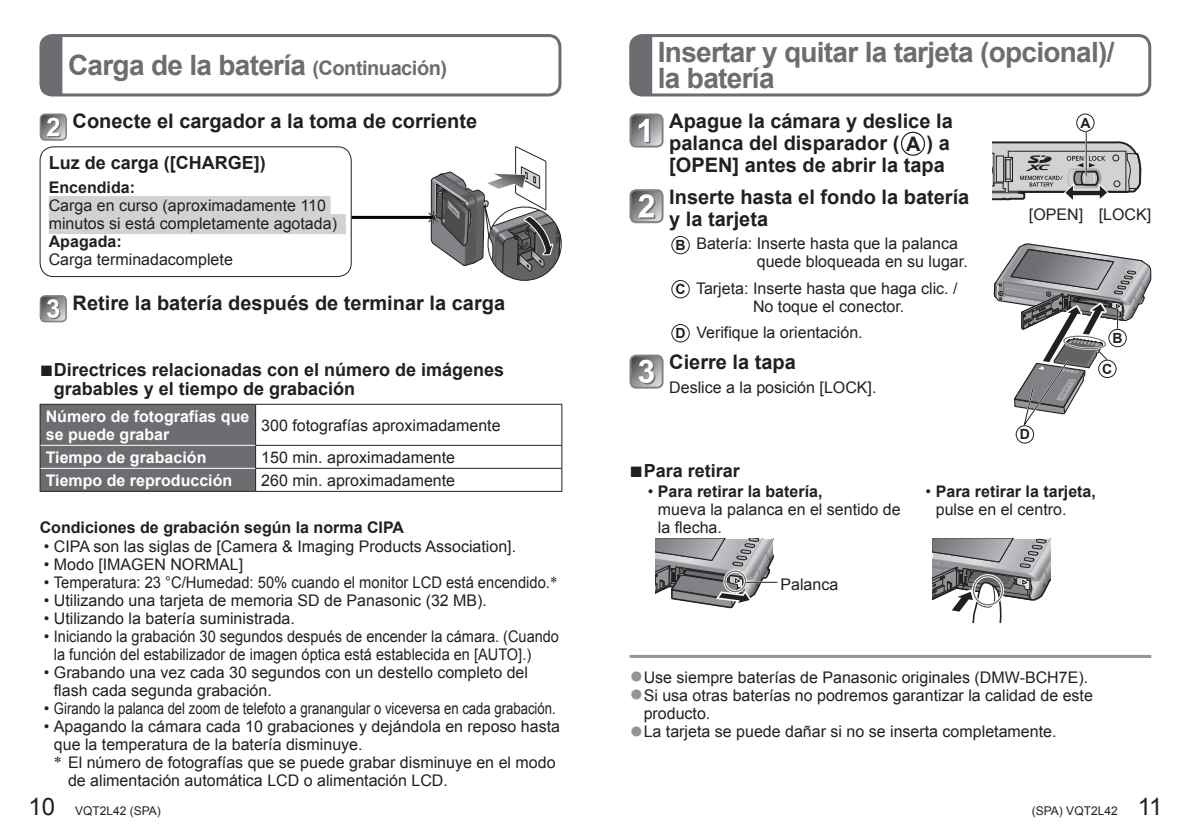
<style>
.page{position:relative;width:1191px;height:840px;background:#fff}
.page>*{position:absolute;margin:0;border:0;box-sizing:border-box;transform-origin:0 0}
.t1{font:700 28px/26px "Arial";letter-spacing:-.025em;color:#6c6d70}
.t2{font:700 20px/22px "Arial";color:#231f20}
.t3{font:700 18px/19px "Arial";color:#231f20}
.t4{font:16px/18px "Arial";color:#231f20}
.t5{font:700 16px/18px "Arial";color:#231f20}
.t6{font:700 16px/18px "Arial";color:#fff}
.t7{font:700 14px "Arial";color:#231f20}
.t8{font:12px "Arial";color:#231f20}
.s1{font-size:20px}
.s2{font-weight:400;font-size:22.4px}
.s3{font-weight:700;font-size:14px}
.s4{font-weight:700}
.s5{font-weight:400}
.s6{font-size:23.2px;color:#939598}
.s7{font-size:24px}
</style>
<div class="page">
<svg style="left:40px;top:38px;width:22px;height:57px"></svg>
<div style="left:40px;top:34px;width:521px;height:62px;border:3px solid #6c6d70;border-radius:11px"></div>
<svg style="left:633px;top:38px;width:19px;height:57px"></svg>
<div style="left:629px;top:34px;width:522px;height:62px;border:3px solid #6c6d70;border-radius:11px"></div>
<hr style="left:40px;top:403px;width:216px;height:1px;background:#231f20">
<hr style="left:256px;top:403px;width:306px;height:1px;background:#231f20">
<hr style="left:561px;top:404px;width:1px;height:40px;background:#231f20">
<hr style="left:255px;top:444px;width:307px;height:1px;background:#231f20">
<hr style="left:255px;top:467px;width:307px;height:1px;background:#231f20">
<svg style="left:561px;top:445px;width:1px;height:45px"></svg>
<hr style="left:256px;top:490px;width:306px;height:1px;background:#231f20">
<svg style="left:40px;top:404px;width:216px;height:87px;background:#6d6e71"></svg>
<div style="left:40px;top:113px;width:27px;height:28px;border:2px solid #808285;border-radius:5px"></div>
<svg style="left:40px;top:114px;width:26px;height:26px"></svg>
<svg style="left:427px;top:146px;width:134px;height:135px"></svg>
<div style="left:40px;top:146px;width:311px;height:131px;border:1px solid #231f20;border-radius:14px"></div>
<div style="left:49px;top:196px;width:281px;height:20px;background:#d1d2d4"></div>
<div style="left:49px;top:214px;width:297px;height:20px;background:#d1d2d4"></div>
<hr style="left:351px;top:216px;width:81px;height:3px;background:#000">
<div style="left:40px;top:295px;width:27px;height:27px;border:2px solid #808285;border-radius:5px"></div>
<svg style="left:40px;top:296px;width:26px;height:25px"></svg>
<hr style="left:629px;top:654px;width:522px;height:3px;background:#939598">
<svg style="left:655px;top:538px;width:118px;height:71px"></svg>
<div style="left:723px;top:569px;width:24px;height:24px;border:3px solid #fff;border-radius:50%"></div>
<div style="left:724px;top:570px;width:22px;height:22px;border:1px solid #6c6d70;border-radius:50%"></div>
<hr style="left:745px;top:581px;width:32px;height:1px;background:#231f20">
<svg style="left:933px;top:538px;width:118px;height:84px"></svg>
<div style="left:972px;top:574px;width:32px;height:32px;border:3px solid #fff;border-radius:50%"></div>
<div style="left:972px;top:574px;width:31px;height:31px;border:1px solid #6c6d70;border-radius:50%"></div>
<div style="left:629px;top:113px;width:34px;height:34px;border:2px solid #808285;border-radius:6px"></div>
<svg style="left:630px;top:114px;width:32px;height:32px"></svg>
<div style="left:901px;top:132px;width:24px;height:24px;border:1px solid #231f20;border-radius:50%"></div>
<div style="left:629px;top:189px;width:34px;height:34px;border:2px solid #808285;border-radius:6px"></div>
<svg style="left:630px;top:190px;width:32px;height:32px"></svg>
<div style="left:671px;top:235px;width:19px;height:19px;border:1px solid #231f20;border-radius:50%"></div>
<div style="left:671px;top:279px;width:19px;height:19px;border:1px solid #231f20;border-radius:50%"></div>
<div style="left:671px;top:323px;width:19px;height:19px;border:1px solid #231f20;border-radius:50%"></div>
<div style="left:629px;top:354px;width:34px;height:34px;border:2px solid #808285;border-radius:6px"></div>
<svg style="left:630px;top:355px;width:32px;height:32px"></svg>
<div style="left:1076px;top:113px;width:18px;height:19px;border:1px solid #231f20;border-radius:50%"></div>
<svg style="left:992px;top:141px;width:149px;height:60px;background:#b0b0b2"></svg>
<hr style="left:1085px;top:131px;width:2px;height:45px;background:#fff">
<hr style="left:1085px;top:131px;width:1px;height:45px;background:#231f20">
<div style="left:1015px;top:424px;width:19px;height:19px;border:1px solid #231f20;border-radius:50%"></div>
<svg style="left:993px;top:243px;width:158px;height:190px"></svg>
<h1 class="t1" style="left:68px;top:53px;width:380px">Carga de la batería <span class="s1">(Continuación)</span></h1>
<p class="t2" style="left:73px;top:111px;width:406px">Conecte el cargador a la toma de corriente</p>
<p class="t3" style="left:49px;top:153px;width:219px">Luz de carga ([CHARGE])</p>
<p class="t5" style="left:49px;top:179px;width:88px">Encendida:</p>
<p class="t4" style="left:49px;top:196px;width:290px">Carga en curso (aproximadamente 110 minutos si está completamente agotada)</p>
<p class="t5" style="left:49px;top:233px;width:74px">Apagada:</p>
<p class="t4" style="left:49px;top:250px;width:186px">Carga terminadacomplete</p>
<p class="t2" style="left:73px;top:292px;width:434px">Retire la batería después de terminar la carga</p>
<p class="t3" style="left:54px;top:361px;width:452px;text-indent:-14px"><span class="s2">■</span>Directrices relacionadas con el número de imágenes grabables y el tiempo de grabación</p>
<p class="t6" style="left:46px;top:407px;width:205px">Número de fotografías que se puede grabar</p>
<p class="t4" style="left:261px;top:416px;width:241px">300 fotografías aproximadamente</p>
<p class="t6" style="left:46px;top:448px;width:162px">Tiempo de grabación</p>
<p class="t4" style="left:261px;top:448px;width:195px">150 min. aproximadamente</p>
<p class="t6" style="left:46px;top:471px;width:188px">Tiempo de reproducción</p>
<p class="t4" style="left:261px;top:471px;width:195px">260 min. aproximadamente</p>
<p class="t5" style="left:40px;top:519px;width:366px">Condiciones de grabación según la norma CIPA</p>
<p class="t4" style="left:44px;top:536px;width:474px">• CIPA son las siglas de [Camera &amp; Imaging Products Association].</p>
<p class="t4" style="left:44px;top:554px;width:201px">• Modo [IMAGEN NORMAL]</p>
<p class="t4" style="left:44px;top:572px;width:515px">• Temperatura: 23 °C/Humedad: 50% cuando el monitor LCD está encendido.∗</p>
<p class="t4" style="left:44px;top:590px;width:445px">• Utilizando una tarjeta de memoria SD de Panasonic (32 MB).</p>
<p class="t4" style="left:44px;top:608px;width:253px">• Utilizando la batería suministrada.</p>
<p class="t4" style="left:54px;top:626px;width:507px;text-indent:-10px">• Iniciando la grabación 30 segundos después de encender la cámara. (Cuando la función del estabilizador de imagen óptica está establecida en [AUTO].)</p>
<p class="t4" style="left:54px;top:662px;width:476px;text-indent:-10px">• Grabando una vez cada 30 segundos con un destello completo del flash cada segunda grabación.</p>
<p class="t4" style="left:44px;top:698px;width:513px">• Girando la palanca del zoom de telefoto a granangular o viceversa en cada grabación.</p>
<p class="t4" style="left:44px;top:716px;width:518px">• Apagando la cámara cada 10 grabaciones y dejándola en reposo hasta</p>
<p class="t4" style="left:54px;top:734px;width:310px">que la temperatura de la batería disminuye.</p>
<p class="t4" style="left:54px;top:752px;width:503px">∗ El número de fotografías que se puede grabar disminuye en el modo</p>
<p class="t4" style="left:68px;top:770px;width:381px">de alimentación automática LCD o alimentación LCD.</p>
<h1 class="t1" style="left:658px;top:40px;width:458px">Insertar y quitar la tarjeta (opcional)/ la batería</h1>
<p class="t2" style="left:669px;top:111px;width:285px">Apague la cámara y deslice la palanca del disparador ( A ) a [OPEN] antes de abrir la tapa</p>
<p class="t2" style="left:669px;top:186px;width:302px">Inserte hasta el fondo la batería y la tarjeta</p>
<p class="t4" style="left:757px;top:235px;width:212px;text-indent:-81px"><span class="s3">B</span> Batería: Inserte hasta que la palanca quede bloqueada en su lugar.</p>
<p class="t4" style="left:753px;top:279px;width:206px;text-indent:-77px"><span class="s3">C</span> Tarjeta: Inserte hasta que haga clic. /<br>No toque el conector.</p>
<p class="t4" style="left:675px;top:323px;width:189px"><span class="s3">D</span> Verifique la orientación.</p>
<p class="t2" style="left:669px;top:351px;width:128px">Cierre la tapa</p>
<p class="t4" style="left:669px;top:378px;width:209px">Deslice a la posición [LOCK].</p>
<p class="t7" style="left:1080px;top:113px;width:12px">A</p>
<p class="t4" style="left:1029px;top:206px;width:124px">[OPEN] [LOCK]</p>
<p class="t7" style="left:1112px;top:329px;width:12px">B</p>
<p class="t7" style="left:1019px;top:425px;width:12px">D</p>
<p class="t7" style="left:1102px;top:359px;width:12px">C</p>
<p class="t3" style="left:629px;top:461px;width:112px"><span class="s2">■</span>Para retirar</p>
<p class="t4" style="left:658px;top:482px;width:244px;text-indent:-10px">• <span class="s4">Para retirar la batería,<br></span>mueva la palanca en el sentido de la flecha.</p>
<p class="t5" style="left:935px;top:483px;width:162px;text-indent:-10px"><span class="s5">•</span> Para retirar la tarjeta, <span class="s5">pulse en el centro.</span></p>
<p class="t4" style="left:780px;top:575px;width:59px">Palanca</p>
<p class="t4" style="left:629px;top:668px;width:460px"><span class="s6">●</span>Use siempre baterías de Panasonic originales (DMW-BCH7E).</p>
<p class="t4" style="left:643px;top:686px;width:451px;text-indent:-14px"><span class="s6">●</span>Si usa otras baterías no podremos garantizar la calidad de este producto.</p>
<p class="t4" style="left:629px;top:722px;width:428px"><span class="s6">●</span>La tarjeta se puede dañar si no se inserta completamente.</p>
<p class="t8" style="left:28px;top:802px;width:134px"><span class="s7">10</span> VQT2L42 (SPA)</p>
<p class="t8" style="left:1031px;top:802px;width:132px">(SPA) VQT2L42 <span class="s7">11</span></p>
</div>
